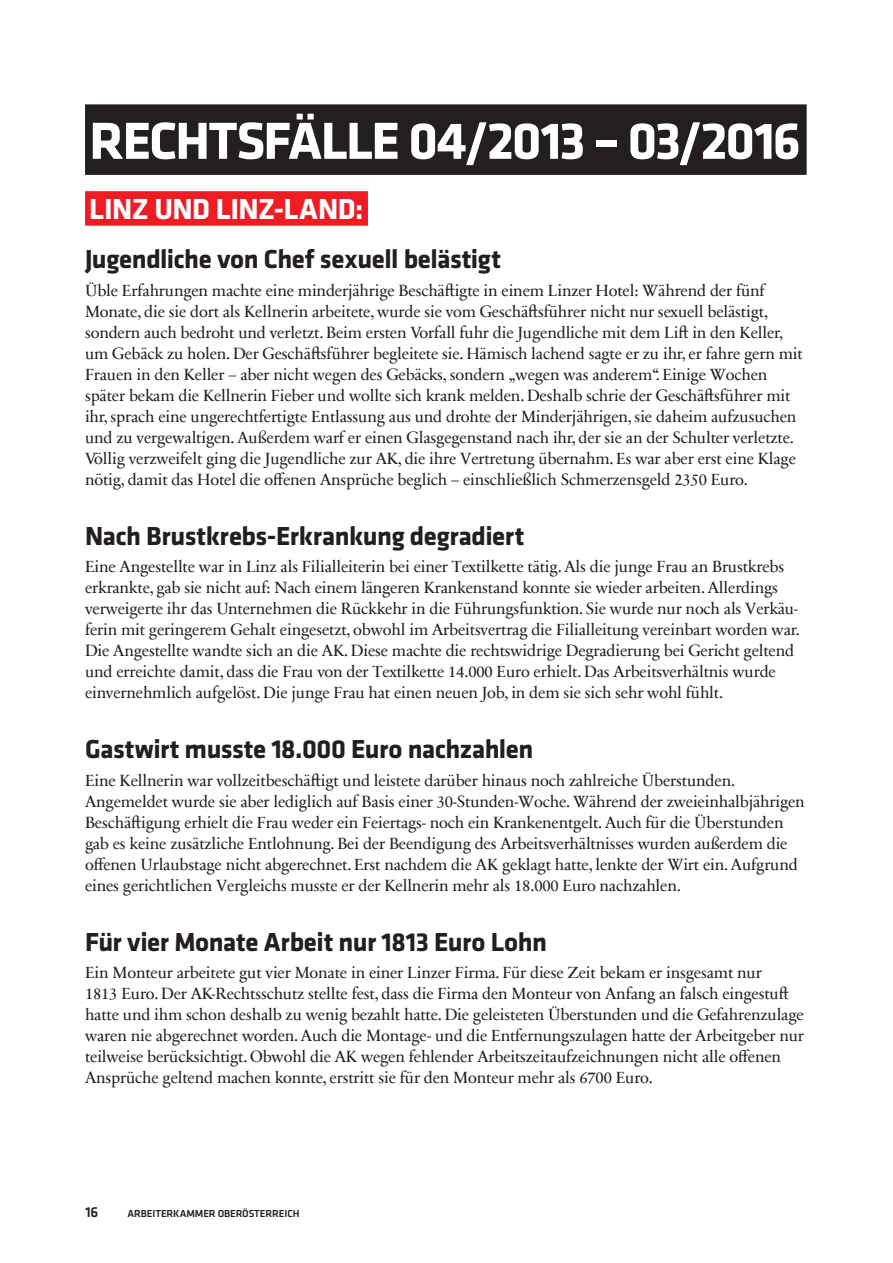
<style>
.page{position:relative;width:893px;height:1263px;background:#fff}
.page>*{position:absolute;margin:0;border:0;box-sizing:border-box;transform-origin:0 0}
.t1{font:700 54px "Klavika Basic";letter-spacing:-.035em;color:#fff}
.t2{font:700 30px "Klavika Basic";letter-spacing:-.02em;color:#fff}
.t3{font:700 27px "Klavika Basic";letter-spacing:-.02em;color:#231f20}
.t4{font:16.5px/21px "Sabon Next Com";letter-spacing:-.01em;color:#231f20}
.t5{font:500 15px "Klavika Basic";color:#231f20}
.t6{font:500 10.5px "Klavika Basic";letter-spacing:-.01em;color:#231f20}
</style>
<div class="page">
<div style="left:85px;top:104px;width:722px;height:71px;background:#231f20"></div>
<div style="left:85px;top:191px;width:283px;height:35px;background:#ee1d23"></div>
<h1 class="t1" style="left:89px;top:102px;width:713px">RECHTSFÄLLE 04/2013 – 03/2016</h1>
<h2 class="t2" style="left:89px;top:187px;width:276px">LINZ UND LINZ-LAND:</h2>
<h3 class="t3" style="left:85px;top:240px;width:417px">Jugendliche von Chef sexuell belästigt</h3>
<p class="t4" style="left:85px;top:279px;width:719px">Üble Erfahrungen machte eine minderjährige Beschäftigte in einem Linzer Hotel: Während der fünf Monate, die sie dort als Kellnerin arbeitete, wurde sie vom Geschäftsführer nicht nur sexuell belästigt, sondern auch bedroht und verletzt. Beim ersten Vorfall fuhr die Jugendliche mit dem Lift in den Keller, um Gebäck zu holen. Der Geschäftsführer begleitete sie. Hämisch lachend sagte er zu ihr, er fahre gern mit Frauen in den Keller – aber nicht wegen des Gebäcks, sondern „wegen was anderem“. Einige Wochen später bekam die Kellnerin Fieber und wollte sich krank melden. Deshalb schrie der Geschäftsführer mit ihr, sprach eine ungerechtfertigte Entlassung aus und drohte der Minderjährigen, sie daheim aufzusuchen und zu vergewaltigen. Außerdem warf er einen Glasgegenstand nach ihr, der sie an der Schulter verletzte.<br>Völlig verzweifelt ging die Jugendliche zur AK, die ihre Vertretung übernahm. Es war aber erst eine Klage nötig, damit das Hotel die offenen Ansprüche beglich – einschließlich Schmerzensgeld 2350 Euro.</p>
<h3 class="t3" style="left:85px;top:516px;width:441px">Nach Brustkrebs-Erkrankung degradiert</h3>
<p class="t4" style="left:85px;top:555px;width:716px">Eine Angestellte war in Linz als Filialleiterin bei einer Textilkette tätig. Als die junge Frau an Brustkrebs erkrankte, gab sie nicht auf: Nach einem längeren Krankenstand konnte sie wieder arbeiten. Allerdings verweigerte ihr das Unternehmen die Rückkehr in die Führungsfunktion. Sie wurde nur noch als Verkäu&shy;ferin mit geringerem Gehalt eingesetzt, obwohl im Arbeitsvertrag die Filialleitung vereinbart worden war.<br>Die Angestellte wandte sich an die AK. Diese machte die rechtswidrige Degradierung bei Gericht geltend und erreichte damit, dass die Frau von der Textilkette 14.000 Euro erhielt. Das Arbeitsverhältnis wurde einvernehmlich aufgelöst. Die junge Frau hat einen neuen Job, in dem sie sich sehr wohl fühlt.</p>
<h3 class="t3" style="left:85px;top:730px;width:450px">Gastwirt musste 18.000 Euro nachzahlen</h3>
<p class="t4" style="left:85px;top:769px;width:721px">Eine Kellnerin war vollzeitbeschäftigt und leistete darüber hinaus noch zahlreiche Überstunden.<br>Angemeldet wurde sie aber lediglich auf Basis einer 30-Stunden-Woche. Während der zweieinhalbjährigen Beschäftigung erhielt die Frau weder ein Feiertags- noch ein Krankenentgelt. Auch für die Überstunden gab es keine zusätzliche Entlohnung. Bei der Beendigung des Arbeitsverhältnisses wurden außerdem die offenen Urlaubstage nicht abgerechnet. Erst nachdem die AK geklagt hatte, lenkte der Wirt ein. Aufgrund eines gerichtlichen Vergleichs musste er der Kellnerin mehr als 18.000 Euro nachzahlen.</p>
<h3 class="t3" style="left:85px;top:922px;width:463px">Für vier Monate Arbeit nur 1813 Euro Lohn</h3>
<p class="t4" style="left:85px;top:961px;width:721px">Ein Monteur arbeitete gut vier Monate in einer Linzer Firma. Für diese Zeit bekam er insgesamt nur<br>1813 Euro. Der AK-Rechtsschutz stellte fest, dass die Firma den Monteur von Anfang an falsch eingestuft hatte und ihm schon deshalb zu wenig bezahlt hatte. Die geleisteten Überstunden und die Gefahrenzulage waren nie abgerechnet worden. Auch die Montage- und die Entfernungszulagen hatte der Arbeitgeber nur teilweise berücksichtigt. Obwohl die AK wegen fehlender Arbeitszeitaufzeichnungen nicht alle offenen Ansprüche geltend machen konnte, erstritt sie für den Monteur mehr als 6700 Euro.</p>
<p class="t5" style="left:85px;top:1202px;width:15px">16</p>
<p class="t6" style="left:128px;top:1207px;width:173px">ARBEITERKAMMER OBERÖSTERREICH</p>
</div>
